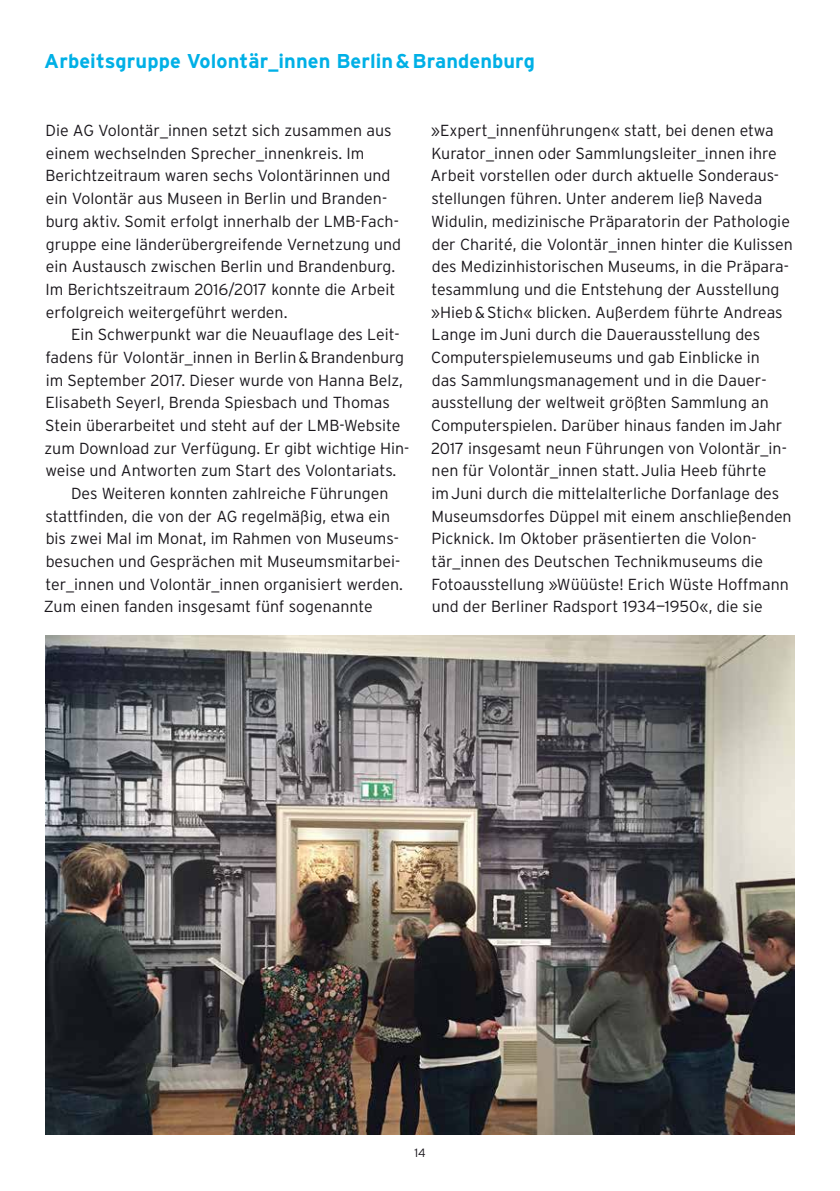
<style>
.page{position:relative;width:840px;height:1191px;background:#fff}
.page>*{position:absolute;margin:0;border:0;box-sizing:border-box;transform-origin:0 0}
.t1{font:700 20px "Interstate";letter-spacing:.005em;color:#00b0e6}
.t2{font:300 16px/22.6px "Interstate";color:#1a171c}
.t3{font:300 12px "Interstate";color:#1a171c}
</style>
<div class="page">
<img style="left:45px;top:635px;width:749px;height:499px">
<p class="t1" style="left:44px;top:50px;width:492px">Arbeitsgruppe Volontär_innen Berlin&amp;Brandenburg</p>
<p class="t2" style="left:45px;top:119px;width:357px">Die AG Volontär_innen setzt sich zusammen aus einem wechselnden Sprecher_innenkreis. Im Berichtzeitraum waren sechs Volontärinnen und ein Volontär aus Museen in Berlin und Branden&shy;burg aktiv. Somit erfolgt innerhalb der LMB-Fach&shy;gruppe eine länderübergreifende Vernetzung und ein Austausch zwischen Berlin und Brandenburg.<br>Im Berichtszeitraum 2016/2017 konnte die Arbeit erfolgreich weitergeführt werden.</p>
<p class="t2" style="left:71px;top:323px;width:330px">Ein Schwerpunkt war die Neuauflage des Leit-</p>
<p class="t2" style="left:45px;top:346px;width:360px">fadens für Volontär_innen in Berlin&amp;Brandenburg</p>
<p class="t2" style="left:46px;top:368px;width:359px">im September 2017. Dieser wurde von Hanna Belz,</p>
<p class="t2" style="left:45px;top:391px;width:345px">Elisabeth Seyerl, Brenda Spiesbach und Thomas</p>
<p class="t2" style="left:45px;top:414px;width:356px">Stein überarbeitet und steht auf der LMB-Website</p>
<p class="t2" style="left:45px;top:436px;width:366px">zum Download zur Verfügung. Er gibt wichtige Hin-</p>
<p class="t2" style="left:45px;top:459px;width:352px">weise und Antworten zum Start des Volontariats.</p>
<p class="t2" style="left:71px;top:482px;width:319px">Des Weiteren konnten zahlreiche Führungen</p>
<p class="t2" style="left:46px;top:504px;width:346px">stattfinden, die von der AG regelmäßig, etwa ein</p>
<p class="t2" style="left:46px;top:527px;width:354px">bis zwei Mal im Monat, im Rahmen von Museums-</p>
<p class="t2" style="left:46px;top:550px;width:356px">besuchen und Gesprächen mit Museumsmitarbei-</p>
<p class="t2" style="left:45px;top:572px;width:359px">ter_innen und Volontär_innen organisiert werden.</p>
<p class="t2" style="left:44px;top:595px;width:330px">Zum einen fanden insgesamt fünf sogenannte</p>
<p class="t2" style="left:430px;top:119px;width:364px">»Expert_innenführungen« statt, bei denen etwa Kurator_innen oder Sammlungsleiter_innen ihre Arbeit vorstellen oder durch aktuelle Sonderaus&shy;stellungen führen. Unter anderem ließ Naveda Widulin, medizinische Präparatorin der Pathologie der Charité, die Volontär_innen hinter die Kulissen des Medizinhistorischen Museums, in die Präpara&shy;tesammlung und die Entstehung der Ausstellung »Hieb&amp;Stich« blicken. Außerdem führte Andreas Lange imJuni durch die Dauerausstellung des Computerspielemuseums und gab Einblicke in<br>das Sammlungsmanagement und in die Dauer&shy;ausstellung der weltweit größten Sammlung an Computerspielen. Darüber hinaus fanden imJahr 2017 insgesamt neun Führungen von Volontär_in&shy;nen für Volontär_innen statt.Julia Heeb führte imJuni durch die mittelalterliche Dorfanlage des Museumsdorfes Düppel mit einem anschließenden Picknick. Im Oktober präsentierten die Volon&shy;tär_innen des Deutschen Technikmuseums die Fotoausstellung »Wüüüste! Erich Wüste Hoffmann und der Berliner Radsport 1934—1950«, die sie</p>
<p class="t3" style="left:414px;top:1146px;width:13px">14</p>
</div>
